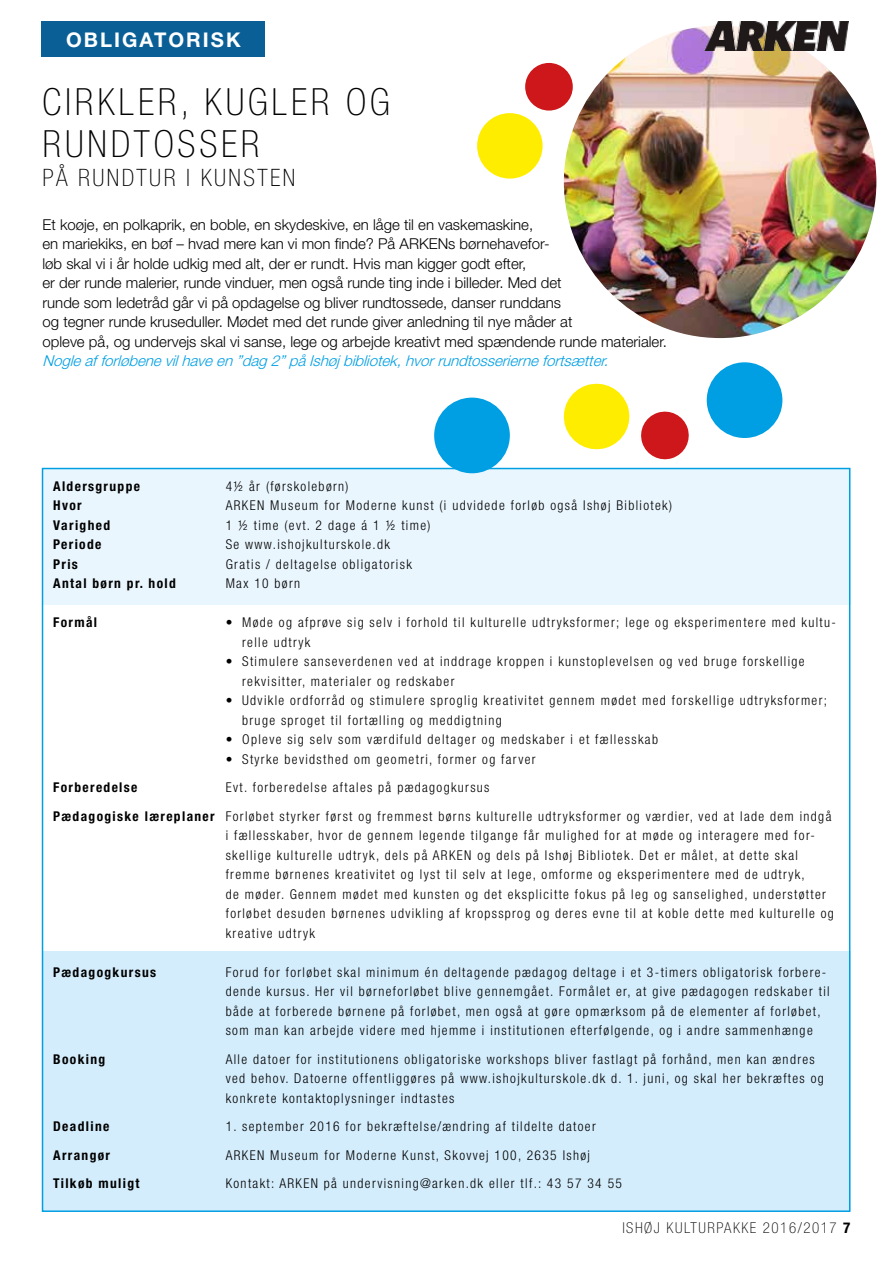
<style>
.page{position:relative;width:893px;height:1263px;background:#fff}
.page>*{position:absolute;margin:0;border:0;box-sizing:border-box;transform-origin:0 0}
.t1{font:100 condensed 37.5px/42px "Helvetica Neue";letter-spacing:.1em;color:#000}
.t2{font:100 condensed 24px "Helvetica Neue";letter-spacing:.1em;color:#000}
.t3{font:700 20.25px "Helvetica Neue";letter-spacing:.1em;color:#fff}
.t4{font:300 15px/19.5px "Helvetica Neue";color:#000}
.t5{font:italic 300 15px "Helvetica Neue";color:#009fe3}
.t6{font:100 condensed 15px "Helvetica Neue";letter-spacing:.1em;color:#000}
.t7{font:300 condensed 13.5px/19.5px "Helvetica Neue";letter-spacing:.1em;color:#000}
.t8{font:700 condensed 13.5px "Helvetica Neue";letter-spacing:.1em;color:#000}
.s1{font-weight:700}
</style>
<div class="page">
<div style="left:42px;top:951px;width:808px;height:259px;background:#d4edfc"></div>
<div style="left:42px;top:468px;width:808px;height:136px;background:#eaf6fe"></div>
<div style="left:42px;top:21px;width:223px;height:35px;background:#0a6096"></div>
<img style="left:564px;top:26px;width:312px;height:312px;border-radius:156px">
<div style="left:477px;top:113px;width:66px;height:66px;background:#ffed00;border-radius:50%"></div>
<div style="left:525px;top:63px;width:48px;height:48px;background:#cd171a;border-radius:50%"></div>
<div style="left:707px;top:362px;width:75px;height:76px;background:#009fe3;border-radius:50%"></div>
<svg style="left:563px;top:383px;width:126px;height:77px"></svg>
<div style="left:434px;top:398px;width:76px;height:75px;background:#009fe3;border-radius:50%"></div>
<img style="left:704px;top:21px;width:145px;height:29px">
<h3 class="t3" style="left:66px;top:27px;width:176px">OBLIGATORISK</h3>
<h1 class="t1" style="left:43px;top:81px;width:348px">CIRKLER, KUGLER OG<br>RUNDTOSSER</h1>
<h2 class="t2" style="left:43px;top:164px;width:254px">PÅ RUNDTUR I KUNSTEN</h2>
<p class="t4" style="left:43px;top:214px;width:626px">Et koøje, en polkaprik, en boble, en skydeskive, en låge til en vaskemaskine,<br>en mariekiks, en bøf – hvad mere kan vi mon finde? På ARKENs børnehavefor-<br>løb skal vi i år holde udkig med alt, der er rundt. Hvis man kigger godt efter,<br>er der runde malerier, runde vinduer, men også runde ting inde i billeder. Med det<br>runde som ledetråd går vi på opdagelse og bliver rundtossede, danser runddans<br>og tegner runde kruseduller. Mødet med det runde giver anledning til nye måder at<br>opleve på, og undervejs skal vi sanse, lege og arbejde kreativt med spændende runde materialer.</p>
<p class="t5" style="left:43px;top:351px;width:572px">Nogleafforløbenevilhaveen”dag2”påIshøj bibliotek,hvorrundtosseriernefortsætter.</p>
<p class="t8" style="left:53px;top:478px;width:88px">Aldersgruppe</p>
<p class="t7" style="left:226px;top:476px;width:124px">4½ år (førskolebørn)</p>
<p class="t8" style="left:53px;top:497px;width:30px">Hvor</p>
<p class="t7" style="left:226px;top:496px;width:448px">ARKEN Museum for Moderne kunst (i udvidede forløb også Ishøj Bibliotek)</p>
<p class="t8" style="left:53px;top:517px;width:58px">Varighed</p>
<p class="t7" style="left:226px;top:515px;width:206px">1 ½ time (evt. 2 dage á 1 ½ time)</p>
<p class="t8" style="left:53px;top:536px;width:50px">Periode</p>
<p class="t7" style="left:226px;top:535px;width:166px">Se www.ishojkulturskole.dk</p>
<p class="t8" style="left:53px;top:556px;width:26px">Pris</p>
<p class="t7" style="left:226px;top:554px;width:188px">Gratis / deltagelse obligatorisk</p>
<p class="t8" style="left:53px;top:575px;width:124px">Antal børn pr. hold</p>
<p class="t7" style="left:226px;top:573px;width:76px">Max 10 børn</p>
<p class="t8" style="left:53px;top:614px;width:45px">Formål</p>
<p class="t7" style="left:242px;top:612px;width:595px;text-indent:-16px">• Møde og afprøve sig selv i forhold til kulturelle udtryksformer; lege og eksperimentere med kultu&shy;relle udtryk</p>
<p class="t7" style="left:242px;top:651px;width:564px;text-indent:-16px">• Stimulere sanseverdenen ved at inddrage kroppen i kunstoplevelsen og ved bruge forskellige rekvisitter, materialer og redskaber</p>
<p class="t7" style="left:242px;top:690px;width:586px;text-indent:-16px">• Udvikle ordforråd og stimulere sproglig kreativitet gennem mødet med forskellige udtryksformer; bruge sproget til fortælling og meddigtning</p>
<p class="t7" style="left:226px;top:729px;width:434px">• Opleve sig selv som værdifuld deltager og medskaber i et fællesskab</p>
<p class="t7" style="left:226px;top:749px;width:311px">• Styrke bevidsthed om geometri, former og farver</p>
<p class="t8" style="left:53px;top:779px;width:86px">Forberedelse</p>
<p class="t7" style="left:53px;top:773px;width:780px;line-height:28.5px;text-indent:173px">Evt. forberedelse aftales på pædagogkursus<br><span class="s1">Pædagogiske læreplaner</span> Forløbet styrker først og fremmest børns kulturelle udtryksformer og værdier, ved at lade dem indgå</p>
<p class="t7" style="left:226px;top:825px;width:610px">i fællesskaber, hvor de gennem legende tilgange får mulighed for at møde og interagere med for&shy;skellige kulturelle udtryk, dels på ARKEN og dels på Ishøj Bibliotek. Det er målet, at dette skal fremme børnenes kreativitet og lyst til selv at lege, omforme og eksperimentere med de udtryk,<br>de møder. Gennem mødet med kunsten og det eksplicitte fokus på leg og sanselighed, understøtter forløbet desuden børnenes udvikling af kropssprog og deres evne til at koble dette med kulturelle og kreative udtryk</p>
<p class="t8" style="left:53px;top:964px;width:104px">Pædagogkursus</p>
<p class="t7" style="left:226px;top:962px;width:605px">Forud for forløbet skal minimum én deltagende pædagog deltage i et 3-timers obligatorisk forbere&shy;dende kursus. Her vil børneforløbet blive gennemgået. Formålet er, at give pædagogen redskaber til både at forberede børnene på forløbet, men også at gøre opmærksom på de elementer af forløbet, som man kan arbejde videre med hjemme i institutionen efterfølgende, og i andre sammenhænge</p>
<p class="t8" style="left:53px;top:1051px;width:54px">Booking</p>
<p class="t7" style="left:226px;top:1049px;width:600px">Alle datoer for institutionens obligatoriske workshops bliver fastlagt på forhånd, men kan ændres ved behov. Datoerne offentliggøres på www.ishojkulturskole.dk d. 1. juni, og skal her bekræftes og konkrete kontaktoplysninger indtastes</p>
<p class="t8" style="left:53px;top:1118px;width:58px">Deadline</p>
<p class="t7" style="left:226px;top:1116px;width:372px">1. september 2016 for bekræftelse/ændring af tildelte datoer</p>
<p class="t8" style="left:53px;top:1147px;width:58px">Arrangør</p>
<p class="t7" style="left:226px;top:1145px;width:366px">ARKEN Museum for Moderne Kunst, Skovvej 100, 2635 Ishøj</p>
<p class="t8" style="left:53px;top:1175px;width:88px">Tilkøb muligt</p>
<p class="t7" style="left:226px;top:1173px;width:398px">Kontakt: ARKEN på undervisning@arken.dk eller tlf.: 43 57 34 55</p>
<p class="t6" style="left:622px;top:1219px;width:230px">ISHØJ KULTURPAKKE 2016/2017 <span class="s1">7</span></p>
</div>
